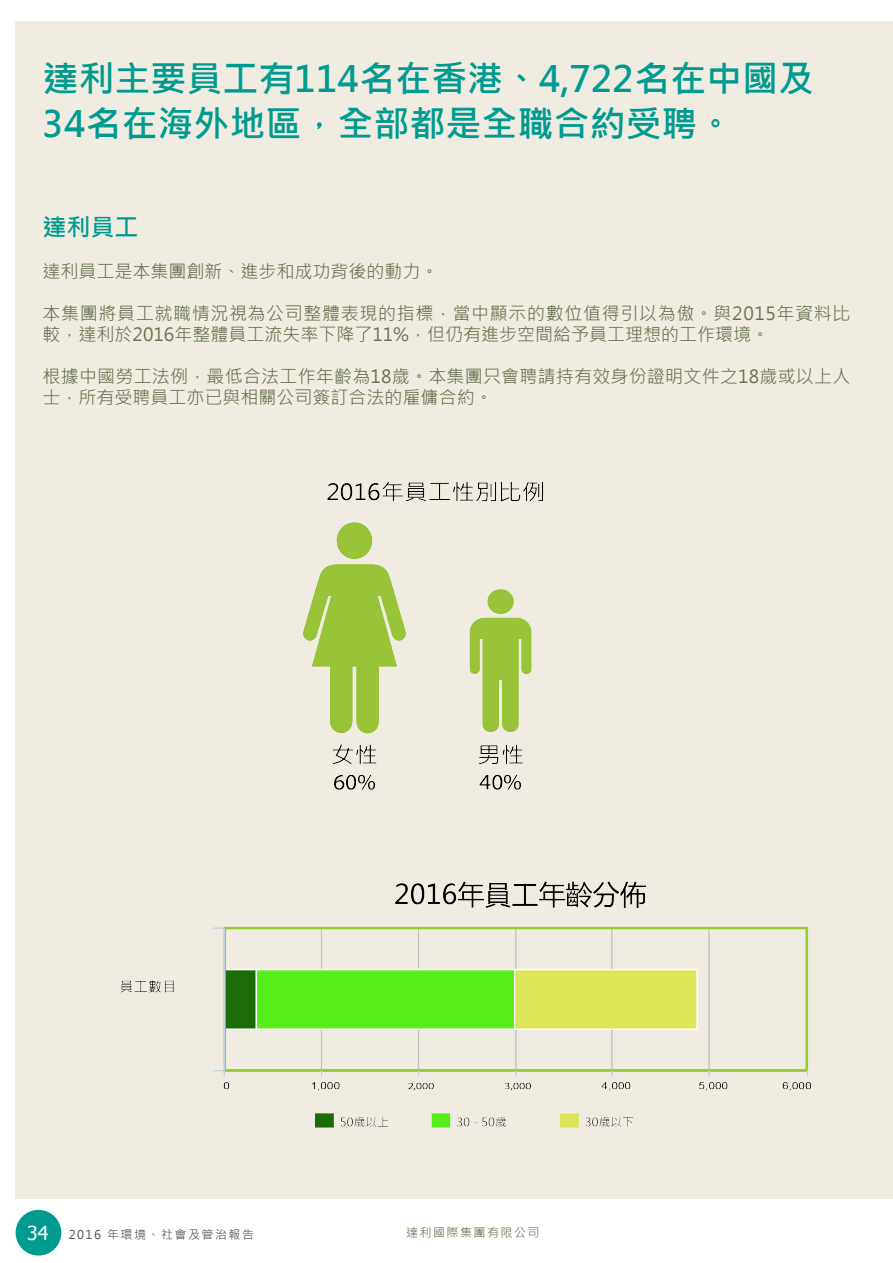
<style>
.page{position:relative;width:893px;height:1263px;background:#fff}
.page>*{position:absolute;margin:0;border:0;box-sizing:border-box;transform-origin:0 0}
.Title_Style_1{font:700 36px/45px "Microsoft Jheng Hei";color:#009b90}
.Title_Style_1-2{font:700 24px "Microsoft Jheng Hei";color:#009b90}
.t1{font:19.5px "Tahoma";color:#fff}
.t2{font:18px/21px "Microsoft Jheng Hei";letter-spacing:.01em;color:#66714e}
.t3{font:18px/21px "Microsoft Jheng Hei";letter-spacing:.035em;color:#66714e}
.topic_tab{font:12px "Microsoft Jheng Hei";letter-spacing:.125em;color:#4b4c4d}
.topic_tab-2{font:12px "Microsoft Jheng Hei";letter-spacing:.125em;color:#66714e}
</style>
<div class="page">
<div style="left:16px;top:21px;width:877px;height:1178px;background:#f1ece2"></div>
<img style="left:303px;top:482px;width:240px;height:308px">
<div style="left:16px;top:1210px;width:45px;height:45px;background:#009b90;border-radius:50%"></div>
<div style="left:16px;top:1210px;width:45px;height:45px;border:2px solid #009b90;border-radius:50%"></div>
<img style="left:120px;top:881px;width:692px;height:247px">
<p class="Title_Style_1" style="left:43px;top:56px;width:773px">達利主要員工有114名在香港、4,722名在中國及<br>34名在海外地區，全部都是全職合約受聘。</p>
<p class="Title_Style_1-2" style="left:43px;top:212px;width:97px">達利員工</p>
<p class="t2" style="left:43px;top:261px;width:397px">達利員工是本集團創新、進步和成功背後的動力。</p>
<p class="t3" style="left:43px;top:303px;width:809px">本集團將員工就職情況視為公司整體表現的指標，當中顯示的數位值得引以為傲。與2015年資料比較，達利於2016年整體員工流失率下降了11%，但仍有進步空間給予員工理想的工作環境。</p>
<p class="t2" style="left:43px;top:366px;width:809px">根據中國勞工法例，最低合法工作年齡為18歲。本集團只會聘請持有效身份證明文件之18歲或以上人士，所有受聘員工亦已與相關公司簽訂合法的雇傭合約。</p>
<p class="t1" style="left:27px;top:1220px;width:23px">34</p>
<p class="topic_tab" style="left:69px;top:1227px;width:187px">2016 年環境、社會及管治報告</p>
<p class="topic_tab-2" style="left:406px;top:1224px;width:135px">達利國際集團有限公司</p>
</div>
